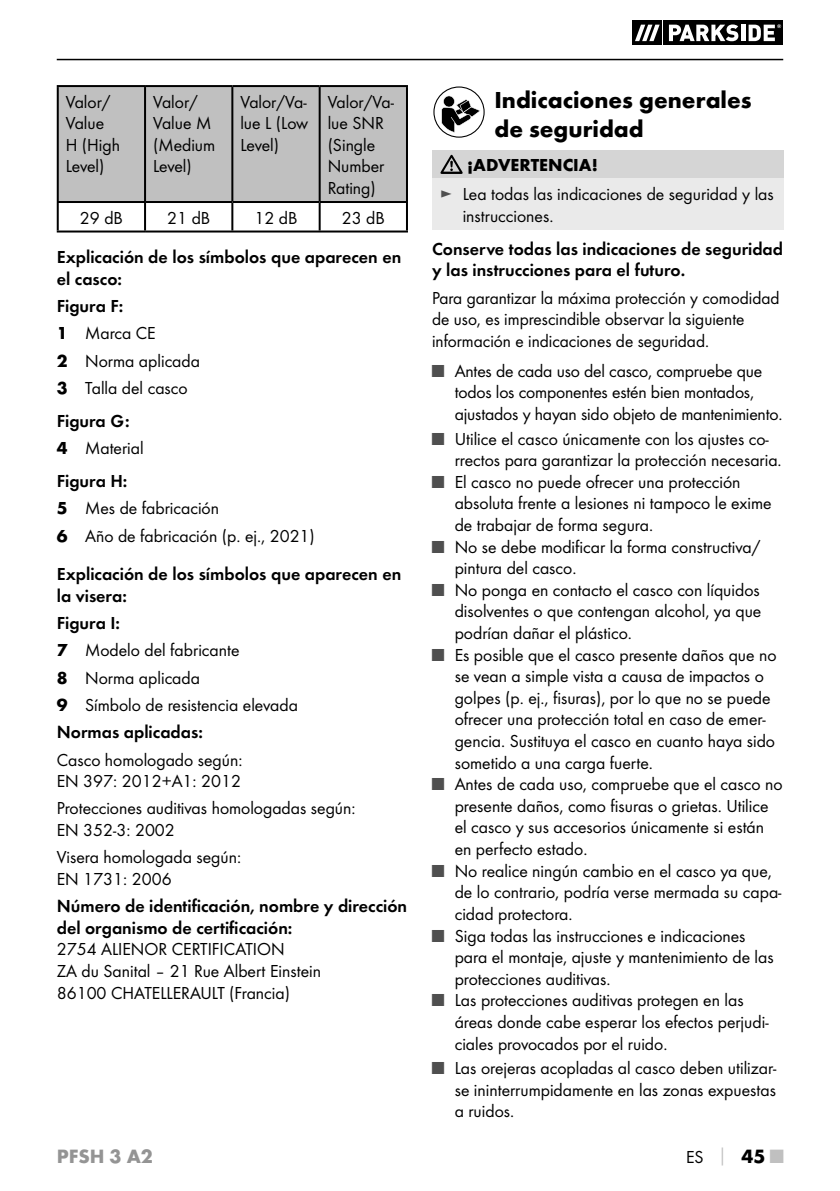
<style>
.page{position:relative;width:840px;height:1191px;background:#fff}
.page>*{position:absolute;margin:0;border:0;box-sizing:border-box;transform-origin:0 0}
.t1{font:700 24px/28.8px "Futura";color:#000}
.t2{font:700 20px "Futura";color:#949494}
.t3{font:18px/21.6px "Futura Boo";color:#000}
.t4{font:18px/21.6px "Futura Dem";color:#000}
.t5{font:700 18px "Futura";color:#000}
.s1{font-family:"Futura";font-weight:700}
.s2{color:#4f4f4f}
.s3{font-family:"Futura";font-weight:700;color:#c0c0c0}
.s4{font-family:"Futura";font-weight:700;font-size:20px}
.s5{font-family:"Futura";font-weight:700;font-size:20px;color:#c0c0c0}
</style>
<div class="page">
<hr style="left:57px;top:59px;width:725px;height:1px;background:#000">
<svg style="left:632px;top:21px;width:29px;height:24px"></svg>
<div style="left:663px;top:21px;width:119px;height:24px;background:#000"></div>
<svg style="left:634px;top:25px;width:25px;height:16px"></svg>
<svg style="left:668px;top:24px;width:70px;height:17px"></svg>
<svg style="left:741px;top:25px;width:3px;height:16px"></svg>
<svg style="left:748px;top:24px;width:32px;height:17px"></svg>
<div style="left:59px;top:87px;width:347px;height:114px;background:#c0c0c0"></div>
<hr style="left:57px;top:85px;width:88px;height:2px;background:#000">
<hr style="left:57px;top:87px;width:2px;height:114px;background:#000">
<hr style="left:145px;top:85px;width:87px;height:2px;background:#000">
<hr style="left:144px;top:87px;width:2px;height:114px;background:#000">
<hr style="left:232px;top:85px;width:87px;height:2px;background:#000">
<hr style="left:231px;top:87px;width:2px;height:114px;background:#000">
<hr style="left:319px;top:85px;width:89px;height:2px;background:#000">
<hr style="left:318px;top:87px;width:2px;height:114px;background:#000">
<hr style="left:406px;top:87px;width:2px;height:114px;background:#000">
<hr style="left:57px;top:201px;width:88px;height:2px;background:#000">
<hr style="left:57px;top:203px;width:2px;height:27px;background:#000">
<hr style="left:145px;top:201px;width:87px;height:2px;background:#000">
<hr style="left:144px;top:203px;width:2px;height:27px;background:#000">
<hr style="left:232px;top:201px;width:87px;height:2px;background:#000">
<hr style="left:231px;top:203px;width:2px;height:27px;background:#000">
<hr style="left:319px;top:201px;width:89px;height:2px;background:#000">
<hr style="left:318px;top:203px;width:2px;height:27px;background:#000">
<hr style="left:406px;top:203px;width:2px;height:27px;background:#000">
<hr style="left:57px;top:230px;width:88px;height:2px;background:#000">
<hr style="left:145px;top:230px;width:263px;height:2px;background:#000">
<svg style="left:433px;top:87px;width:51px;height:50px"></svg>
<div style="left:433px;top:86px;width:51px;height:52px;border:1px solid #000;border-radius:50%"></div>
<svg style="left:441px;top:96px;width:39px;height:37px"></svg>
<div style="left:432px;top:150px;width:350px;height:29px;background:#d5d5d5"></div>
<div style="left:432px;top:179px;width:350px;height:51px;background:#eaeaea"></div>
<svg style="left:440px;top:155px;width:22px;height:19px"></svg>
<p class="t3" style="left:66px;top:92px;width:56px">Valor/<br>Value<br>H (High<br>Level)</p>
<p class="t3" style="left:153px;top:92px;width:64px">Valor/<br>Value M (Medium<br>Level)</p>
<p class="t3" style="left:240px;top:92px;width:69px;text-align:justify">Valor/Va&shy;lue L (Low Level)</p>
<p class="t3" style="left:327px;top:92px;width:68px">Valor/Va&shy;lue SNR (Single<br>Number<br>Rating)</p>
<p class="t3" style="left:80px;top:208px;width:44px">29 dB</p>
<p class="t3" style="left:167px;top:208px;width:44px">21 dB</p>
<p class="t3" style="left:254px;top:208px;width:44px">12 dB</p>
<p class="t3" style="left:341px;top:208px;width:44px">23 dB</p>
<p class="t4" style="left:57px;top:247px;width:346px">Explicación de los símbolos que aparecen en el casco:</p>
<p class="t4" style="left:57px;top:296px;width:68px">Figura F:</p>
<p class="t3" style="left:57px;top:321px;width:145px;line-height:27.2px"><span class="s1">1</span> Marca CE<br><span class="s1">2</span> Norma aplicada<br><span class="s1">3</span> Talla del casco</p>
<p class="t4" style="left:57px;top:411px;width:74px">Figura G:</p>
<p class="t3" style="left:57px;top:438px;width:88px"><span class="s1">4</span> Material</p>
<p class="t4" style="left:57px;top:471px;width:72px">Figura H:</p>
<p class="t3" style="left:57px;top:496px;width:259px;line-height:27.2px"><span class="s1">5</span> Mes de fabricación<br><span class="s1">6</span> Año de fabricación (p. ej., 2021)</p>
<p class="t4" style="left:57px;top:564px;width:346px">Explicación de los símbolos que aparecen en la visera:</p>
<p class="t4" style="left:57px;top:613px;width:65px">Figura I:</p>
<p class="t3" style="left:57px;top:638px;width:242px;line-height:27.2px"><span class="s1">7</span> Modelo del fabricante<br><span class="s1">8</span> Norma aplicada<br><span class="s1">9</span> Símbolo de resistencia elevada</p>
<p class="t4" style="left:57px;top:722px;width:148px">Normas aplicadas:</p>
<p class="t3" style="left:57px;top:749px;width:187px">Casco homologado según:<br>EN 397: 2012+A1: 2012</p>
<p class="t3" style="left:57px;top:798px;width:300px">Protecciones auditivas homologadas según:<br>EN 352-3: 2002</p>
<p class="t3" style="left:57px;top:847px;width:186px">Visera homologada según:<br>EN 1731: 2006</p>
<p class="t4" style="left:57px;top:896px;width:352px">Número de identificación, nombre y dirección del organismo de certificación:</p>
<p class="t3" style="left:57px;top:939px;width:265px">2754 ALIENOR CERTIFICATION<br>ZA du Sanital – 21 Rue Albert Einstein<br>86100 CHATELLERAULT (Francia)</p>
<h1 class="t1" style="left:494px;top:87px;width:258px">Indicaciones generales de seguridad</h1>
<p class="t5" style="left:467px;top:158px;width:132px">¡ADVERTENCIA!</p>
<p class="t3" style="left:462px;top:184px;width:312px;text-indent:-23px"><span class="s2">►</span> Lea todas las indicaciones de seguridad y las instrucciones.</p>
<p class="t4" style="left:432px;top:239px;width:352px">Conserve todas las indicaciones de seguridad y las instrucciones para el futuro.</p>
<p class="t3" style="left:432px;top:288px;width:349px">Para garantizar la máxima protección y comodidad de uso, es imprescindible observar la siguiente información e indicaciones de seguridad.</p>
<p class="t3" style="left:454px;top:361px;width:329px;text-indent:-23px"><span class="s2">■</span> Antes de cada uso del casco, compruebe que todos los componentes estén bien montados, ajustados y hayan sido objeto de mantenimiento.</p>
<p class="t3" style="left:454px;top:429px;width:328px;text-indent:-23px"><span class="s2">■</span> Utilice el casco únicamente con los ajustes co&shy;rrectos para garantizar la protección necesaria.</p>
<p class="t3" style="left:454px;top:472px;width:318px;text-indent:-23px"><span class="s2">■</span> El casco no puede ofrecer una protección absoluta frente a lesiones ni tampoco le exime de trabajar de forma segura.</p>
<p class="t3" style="left:454px;top:537px;width:307px;text-indent:-23px"><span class="s2">■</span> No se debe modificar la forma constructiva/ pintura del casco.</p>
<p class="t3" style="left:454px;top:580px;width:308px;text-align:justify;text-indent:-23px"><span class="s2">■</span> No ponga en contacto el casco con líquidos disolventes o que contengan alcohol, ya que podrían dañar el plástico.</p>
<p class="t3" style="left:454px;top:645px;width:323px;text-indent:-23px"><span class="s2">■</span> Es posible que el casco presente daños que no se vean a simple vista a causa de impactos o golpes (p. ej., fisuras), por lo que no se puede ofrecer una protección total en caso de emer&shy;gencia. Sustituya el casco en cuanto haya sido sometido a una carga fuerte.</p>
<p class="t3" style="left:454px;top:774px;width:329px;text-indent:-23px"><span class="s2">■</span> Antes de cada uso, compruebe que el casco no presente daños, como fisuras o grietas. Utilice el casco y sus accesorios únicamente si están en perfecto estado.</p>
<p class="t3" style="left:454px;top:861px;width:328px;text-indent:-23px"><span class="s2">■</span> No realice ningún cambio en el casco ya que, de lo contrario, podría verse mermada su capa&shy;cidad protectora.</p>
<p class="t3" style="left:454px;top:925px;width:320px;text-indent:-23px"><span class="s2">■</span> Siga todas las instrucciones e indicaciones para el montaje, ajuste y mantenimiento de las protecciones auditivas.</p>
<p class="t3" style="left:454px;top:990px;width:315px;text-indent:-23px"><span class="s2">■</span> Las protecciones auditivas protegen en las áreas donde cabe esperar los efectos perjudi&shy;ciales provocados por el ruido.</p>
<p class="t3" style="left:454px;top:1058px;width:323px;text-align:justify;text-indent:-23px"><span class="s2">■</span> Las orejeras acopladas al casco deben utilizar&shy;se ininterrumpidamente en las zonas expuestas a ruidos.</p>
<p class="t2" style="left:57px;top:1148px;width:98px">PFSH 3 A2</p>
<p class="t3" style="left:685px;top:1146px;width:99px">ES <span class="s3">│</span> <span class="s4">45</span> <span class="s5">■</span></p>
</div>
